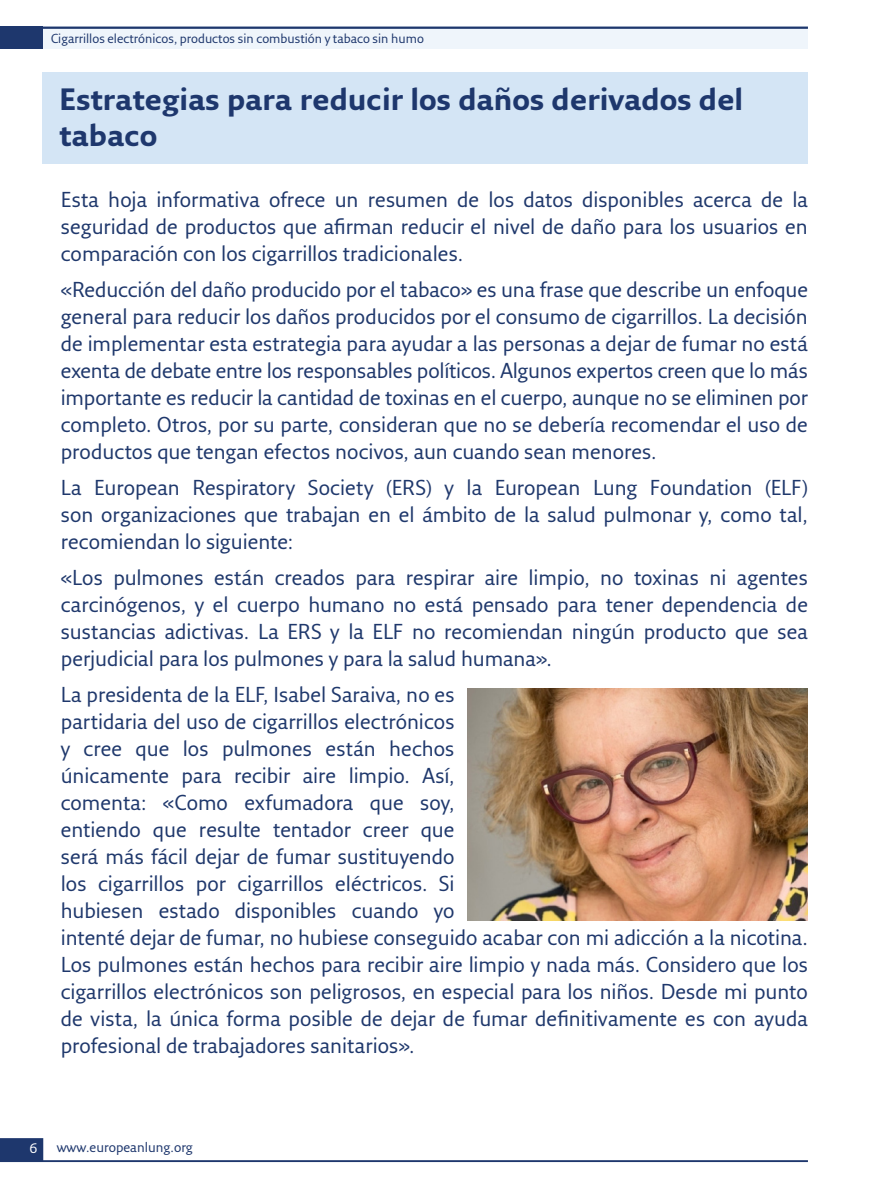
<style>
.page{position:relative;width:893px;height:1191px;background:#fff}
.page>*{position:absolute;margin:0;border:0;box-sizing:border-box;transform-origin:0 0}
.t1{font:700 30px/36px "Fresco Sans Pro";color:#1e376d}
.H___B-head{font:21px/27px "Fresco Sans Pro";color:#1f386c;text-align:justify}
.Running_foot_left{font:13.5px "Fresco Sans Pro";color:#1e376d}
.Folio_left{font:13.5px "Fresco Sans Pro";color:#fff}
.H___Article_title{font:12.75px "Fresco Sans Pro";color:#1e376d}
</style>
<div class="page">
<svg style="left:0;top:1138px;width:43px;height:22px"></svg>
<hr style="left:0;top:1160px;width:808px;height:2px;background:#1e376d">
<div style="left:42px;top:72px;width:766px;height:92px;background:#d4e5f5"></div>
<img style="left:467px;top:688px;width:341px;height:232px">
<div style="left:0;top:27px;width:808px;height:22px;background:#eff5fb"></div>
<div style="left:0;top:27px;width:43px;height:22px;background:#1e376d"></div>
<hr style="left:0;top:27px;width:808px;height:2px;background:#1e376d">
<p class="H___Article_title" style="left:51px;top:30px;width:374px">Cigarrillos electrónicos, productos sin combustión y tabaco sin humo</p>
<p class="t1" style="left:59px;top:80px;width:686px">Estrategias para reducir los daños derivados del tabaco</p>
<p class="H___B-head" style="left:61px;top:186px;width:749px">Esta hoja informativa ofrece un resumen de los datos disponibles acerca de la seguridad de productos que afirman reducir el nivel de daño para los usuarios en comparación con los cigarrillos tradicionales.</p>
<p class="H___B-head" style="left:61px;top:276px;width:749px">«Reducción del daño producido por el tabaco» es una frase que describe un enfoque general para reducir los daños producidos por el consumo de cigarrillos. La decisión de implementar esta estrategia para ayudar a las personas a dejar de fumar no está exenta de debate entre los responsables políticos. Algunos expertos creen que lo más importante es reducir la cantidad de toxinas en el cuerpo, aunque no se eliminen por completo. Otros, por su parte, consideran que no se debería recomendar el uso de productos que tengan efectos nocivos, aun cuando sean menores.</p>
<p class="H___B-head" style="left:61px;top:474px;width:749px">La European Respiratory Society (ERS) y la European Lung Foundation (ELF) son organizaciones que trabajan en el ámbito de la salud pulmonar y, como tal, recomiendan lo siguiente:</p>
<p class="H___B-head" style="left:61px;top:564px;width:749px">«Los pulmones están creados para respirar aire limpio, no toxinas ni agentes carcinógenos, y el cuerpo humano no está pensado para tener dependencia de sustancias adictivas. La ERS y la ELF no recomiendan ningún producto que sea perjudicial para los pulmones y para la salud humana».</p>
<p class="H___B-head" style="left:61px;top:681px;width:749px;text-align:left">La presidenta de la ELF, Isabel Saraiva, no es<br>partidaria del uso de cigarrillos electrónicos<br>y cree que los pulmones están hechos<br>únicamente para recibir aire limpio. Así,<br>comenta: «Como exfumadora que soy,<br>entiendo que resulte tentador creer que<br>será más fácil dejar de fumar sustituyendo<br>los cigarrillos por cigarrillos eléctricos. Si<br>hubiesen estado disponibles cuando yo<br>intenté dejar de fumar, no hubiese conseguido acabar con mi adicción a la nicotina.<br>Los pulmones están hechos para recibir aire limpio y nada más. Considero que los cigarrillos electrónicos son peligrosos, en especial para los niños. Desde mi punto de vista, la única forma posible de dejar de fumar definitivamente es con ayuda profesional de trabajadores sanitarios».</p>
<p class="Folio_left" style="left:29px;top:1139px;width:10px">6</p>
<p class="Running_foot_left" style="left:57px;top:1138px;width:138px">www.europeanlung.org</p>
</div>
